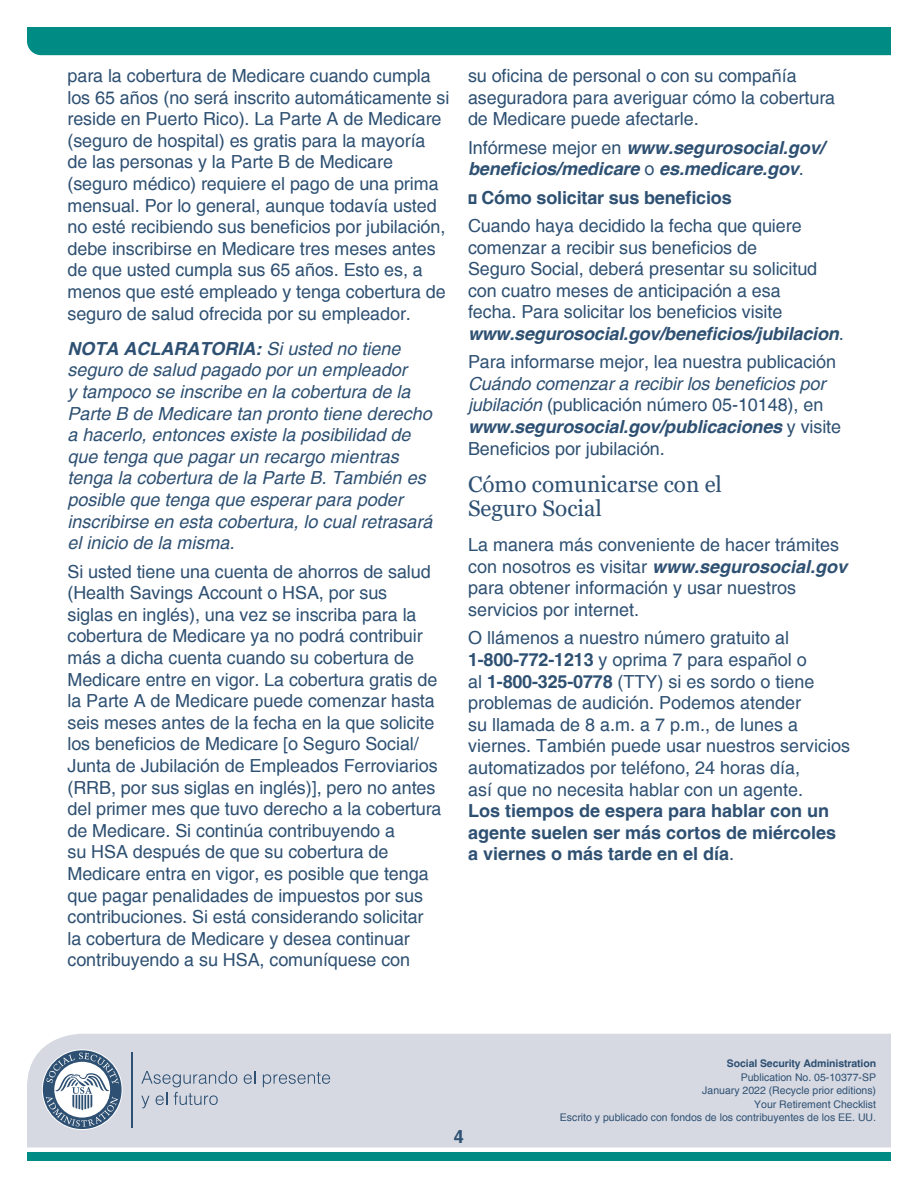
<style>
.page{position:relative;width:918px;height:1188px;background:#fff}
.page>*{position:absolute;margin:0;border:0;box-sizing:border-box;transform-origin:0 0}
.t1{font:22.5px/24px "Georgia";color:#2e5072}
.t2{font:18px/21.6px "Helvetica";letter-spacing:-.005em;color:#2e5072}
.t3{font:italic 18px/21.6px "Helvetica";color:#2e5072}
.t4{font:italic 700 18px/21.6px "Helvetica";letter-spacing:-.005em;color:#2e5072}
.t5{font:700 18px "Helvetica";letter-spacing:-.01em;color:#2e5072}
.t6{font:10.5px "Helvetica";color:#2e5072}
.t7{font:700 10.5px "Helvetica";letter-spacing:-.01em;color:#2e5072}
.s1{font-weight:700}
.s2{font-weight:400;font-style:normal}
.s3{font-weight:400}
.s4{font-weight:700;font-style:italic}
.s5{font-style:italic}
</style>
<div class="page">
<div style="left:27px;top:27px;width:864px;height:28px;background:#008c84"></div>
<div style="left:27px;top:1034px;width:864px;height:113px;background:#d6d9e2"></div>
<div style="left:27px;top:1153px;width:864px;height:8px;background:#008c84"></div>
<svg style="left:244px;top:1071px;width:11px;height:13px"></svg>
<svg style="left:263px;top:1072px;width:67px;height:15px"></svg>
<svg style="left:141px;top:1071px;width:96px;height:37px;background:#bec6d2"></svg>
<hr style="left:131px;top:1052px;width:1px;height:75px;background:#2e5072">
<svg style="left:42px;top:1049px;width:81px;height:81px"></svg>
<svg style="left:43px;top:1050px;width:79px;height:79px"></svg>
<svg style="left:46px;top:1053px;width:73px;height:74px"></svg>
<p class="t2" style="left:68px;top:66px;width:383px">para la cobertura de Medicare cuando cumpla los 65 años (no será inscrito automáticamente si reside en Puerto Rico). La Parte A de Medicare (seguro de hospital) es gratis para la mayoría de las personas y la Parte B de Medicare (seguro médico) requiere el pago de una prima mensual. Por lo general, aunque todavía usted no esté recibiendo sus beneficios por jubilación, debe inscribirse en Medicare tres meses antes de que usted cumpla sus 65 años. Esto es, a menos que esté empleado y tenga cobertura de seguro de salud ofrecida por su empleador.</p>
<p class="t3" style="left:68px;top:338px;width:367px"><span class="s1">NOTA ACLARATORIA:</span> Si usted no tiene seguro de salud pagado por un empleador<br>y tampoco se inscribe en la cobertura de la Parte B de Medicare tan pronto tiene derecho a hacerlo, entonces existe la posibilidad de que tenga que pagar un recargo mientras tenga la cobertura de la Parte B. También es posible que tenga que esperar para poder inscribirse en esta cobertura, lo cual retrasará el inicio de la misma.</p>
<p class="t2" style="left:68px;top:561px;width:376px">Si usted tiene una cuenta de ahorros de salud (Health Savings Account o HSA, por sus<br>siglas en inglés), una vez se inscriba para la cobertura de Medicare ya no podrá contribuir más a dicha cuenta cuando su cobertura de Medicare entre en vigor. La cobertura gratis de la Parte A de Medicare puede comenzar hasta seis meses antes de la fecha en la que solicite los beneficios de Medicare [o Seguro Social/ Junta de Jubilación de Empleados Ferroviarios (RRB, por sus siglas en inglés)], pero no antes del primer mes que tuvo derecho a la cobertura de Medicare. Si continúa contribuyendo a<br>su HSA después de que su cobertura de Medicare entra en vigor, es posible que tenga que pagar penalidades de impuestos por sus contribuciones. Si está considerando solicitar la cobertura de Medicare y desea continuar contribuyendo a su HSA, comuníquese con</p>
<p class="t2" style="left:468px;top:66px;width:369px">su oficina de personal o con su compañía aseguradora para averiguar cómo la cobertura de Medicare puede afectarle.</p>
<p class="t4" style="left:468px;top:137px;width:358px"><span class="s2">Infórmese mejor en</span> www.segurosocial.gov/ beneficios/medicare <span class="s2">o</span> es.medicare.gov<span class="s2">.</span></p>
<p class="t5" style="left:468px;top:186px;width:265px"><span class="s3">į</span> Cómo solicitar sus beneficios</p>
<p class="t2" style="left:468px;top:215px;width:377px">Cuando haya decidido la fecha que quiere comenzar a recibir sus beneficios de<br>Seguro Social, deberá presentar su solicitud con cuatro meses de anticipación a esa<br>fecha. Para solicitar los beneficios visite <span class="s4">www.segurosocial.gov/beneficios/jubilacion</span>.</p>
<p class="t2" style="left:468px;top:352px;width:375px">Para informarse mejor, lea nuestra publicación <span class="s5">Cuándo comenzar a recibir los beneficios por jubilación</span> (publicación número 05-10148), en <span class="s4">www.segurosocial.gov/publicaciones</span> y visite Beneficios por jubilación.</p>
<h1 class="t1" style="left:468px;top:473px;width:256px">Cómo comunicarse con el<br>Seguro Social</h1>
<p class="t2" style="left:468px;top:535px;width:381px">La manera más conveniente de hacer trámites con nosotros es visitar <span class="s4">www.segurosocial.gov </span>para obtener información y usar nuestros servicios por internet.</p>
<p class="t2" style="left:468px;top:628px;width:384px">O llámenos a nuestro número gratuito al <span class="s1">1-800-772-1213</span> y oprima 7 para español o<br>al <span class="s1">1-800-325-0778</span> (TTY) si es sordo o tiene problemas de audición. Podemos atender<br>su llamada de 8 a.m. a 7 p.m., de lunes a viernes. También puede usar nuestros servicios automatizados por teléfono, 24 horas día,<br>así que no necesita hablar con un agente.<br><span class="s1">Los tiempos de espera para hablar con un agente suelen ser más cortos de miércoles a viernes o más tarde en el día</span>.</p>
<p class="t7" style="left:727px;top:1057px;width:151px">Social Security Administration</p>
<p class="t6" style="left:741px;top:1071px;width:137px">Publication No. 05-10377-SP</p>
<p class="t6" style="left:702px;top:1084px;width:175px">January 2022 (Recycle prior editions)</p>
<p class="t6" style="left:754px;top:1098px;width:123px">Your Retirement Checklist</p>
<p class="t6" style="left:560px;top:1111px;width:318px">Escrito y publicado con fondos de los contribuyentes de los EE. UU.</p>
<p class="t5" style="left:454px;top:1125px;width:12px">4</p>
</div>
